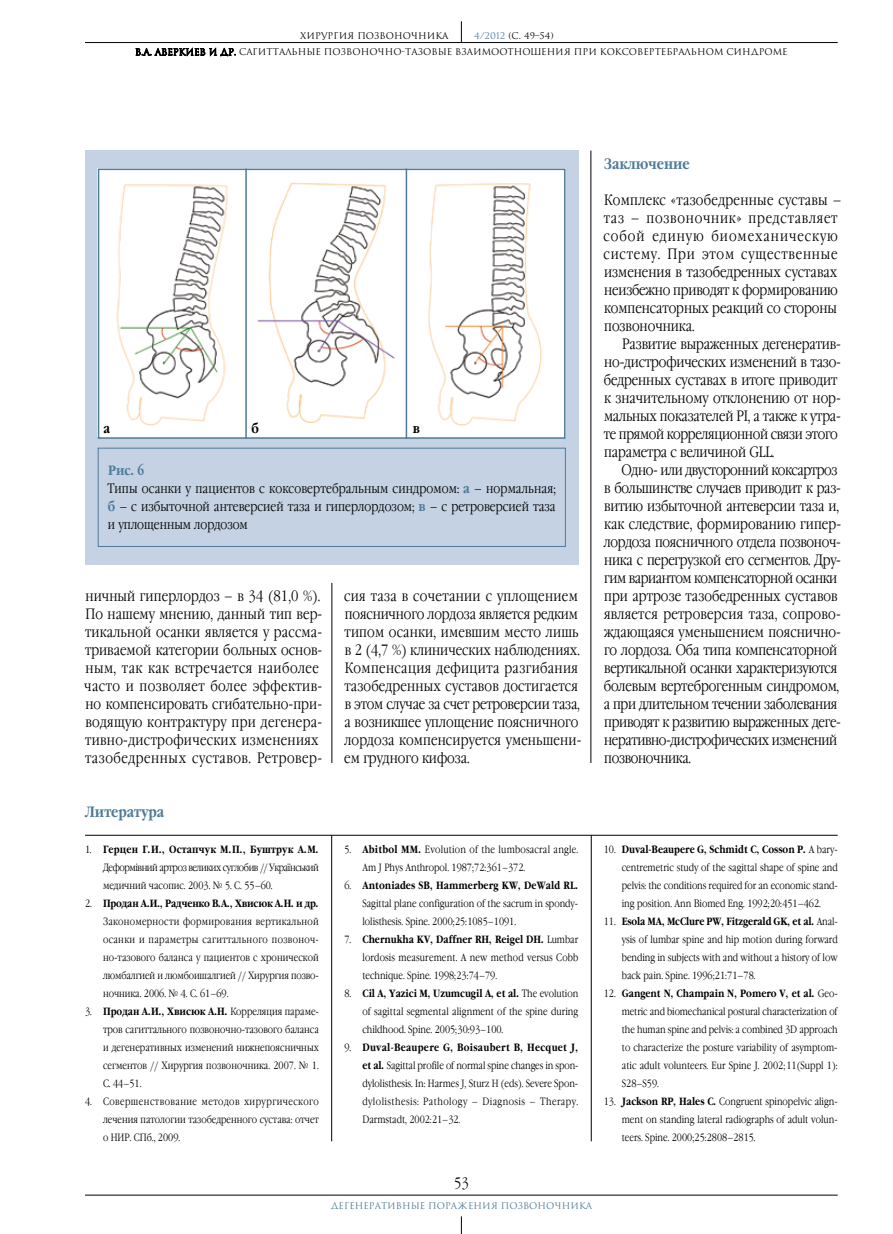
<style>
.page{position:relative;width:893px;height:1234px;background:#fff}
.page>*{position:absolute;margin:0;border:0;box-sizing:border-box;transform-origin:0 0}
.t1{font:300 15px/18px "Garamond Narrow C";color:#000}
.t2{font:300 15px/18px "Garamond Narrow C";letter-spacing:.02em;color:#000}
.t3{font:700 15px "Garamond Narrow C";color:#4e7a98}
.t4{font:300 13.5px/18px "Garamond Narrow C";letter-spacing:.005em;color:#000}
.t5{font:700 13.5px "Garamond Narrow C";color:#000}
.t6{font:300 10.5px/18px "Garamond Narrow C";color:#000;text-align:justify}
.t7{font:300 10.5px/18px "Garamond Narrow C";letter-spacing:.02em;color:#000}
.t8{font:9px/15.9px "Romul";color:#000}
.t9{font:9px "Romul";color:#4e7a98}
.s1{color:#4e7a98}
.s2{font-weight:700;color:#4e7a98}
.s3{font-weight:700}
</style>
<div class="page">
<hr style="left:85px;top:1194px;width:753px;height:1px;background:#000">
<svg style="left:461px;top:1216px;width:1px;height:17px"></svg>
<hr style="left:85px;top:42px;width:753px;height:1px;background:#000">
<svg style="left:461px;top:21px;width:1px;height:21px"></svg>
<svg style="left:136px;top:48px;width:100px;height:9px"></svg>
<hr style="left:332px;top:582px;width:1px;height:180px;background:#000">
<hr style="left:591px;top:150px;width:1px;height:612px;background:#000">
<div style="left:85px;top:150px;width:493px;height:414px;background:#c4d2e4"></div>
<div style="left:98px;top:447px;width:468px;height:99px;border:1px solid #4e7a98"></div>
<hr style="left:331px;top:835px;width:1px;height:305px;background:#000">
<hr style="left:591px;top:835px;width:1px;height:305px;background:#000">
<hr style="left:85px;top:834px;width:753px;height:1px;background:#000">
<img style="left:101px;top:171px;width:462px;height:264px">
<div style="left:98px;top:168px;width:468px;height:270px;border:2px solid #4e7a98"></div>
<svg style="left:102px;top:420px;width:10px;height:15px"></svg>
<svg style="left:250px;top:415px;width:10px;height:20px"></svg>
<svg style="left:412px;top:424px;width:9px;height:10px"></svg>
<hr style="left:245px;top:168px;width:2px;height:270px;background:#4e7a98">
<hr style="left:406px;top:168px;width:1px;height:270px;background:#4e7a98">
<p class="t8" style="left:135px;top:28px;width:654px;text-indent:339px"><span class="s1">4/2012</span> (С. 49–54)<br>В.А. Аверкиев и др. Сагиттальные позвоночно-тазовые взаимоотношения при коксовертебральном синдроме</p>
<p class="t8" style="left:300px;top:28px;width:150px">ХИРУРГИЯ ПОЗВОНОЧНИКА</p>
<p class="t5" style="left:103px;top:420px;width:8px">а</p>
<p class="t5" style="left:252px;top:420px;width:9px">б</p>
<p class="t5" style="left:413px;top:420px;width:9px">в</p>
<p class="t4" style="left:107px;top:461px;width:450px"><span class="s2">Рис. 6<br></span>Типы осанки у пациентов с коксовертебральным синдромом: <span class="s2">а</span> – нормальная; <span class="s2">б</span> – с избыточной антеверсией таза и гиперлордозом; <span class="s2">в</span> – с ретроверсией таза и уплощенным лордозом</p>
<p class="t2" style="left:84px;top:587px;width:240px">ничный гиперлордоз – в 34 (81,0 %).<br>По нашему мнению, данный тип вер&shy;тикальной осанки является у рассма&shy;триваемой категории больных основ&shy;ным, так как встречается наиболее часто и позволяет более эффектив&shy;но компенсировать сгибательно-при&shy;водящую контрактуру при дегенера&shy;тивно-дистрофических изменениях тазобедренных суставов. Ретровер-</p>
<p class="t1" style="left:344px;top:587px;width:239px">сия таза в сочетании с уплощением поясничного лордоза является редким типом осанки, имевшим место лишь в 2 (4,7 %) клинических наблюдениях.<br>Компенсация дефицита разгибания тазобедренных суставов достигается в этом случае за счет ретроверсии таза, а возникшее уплощение поясничного лордоза компенсируется уменьшени&shy;ем грудного кифоза.</p>
<h1 class="t3" style="left:604px;top:155px;width:87px">Заключение</h1>
<p class="t2" style="left:603px;top:191px;width:239px">Комплекс «тазобедренные суставы – таз – позвоночник» представляет собой единую биомеханическую систему. При этом существенные изменения в тазобедренных суставах неизбежно приводят к формированию компенсаторных реакций со стороны позвоночника.</p>
<p class="t1" style="left:604px;top:335px;width:239px;text-indent:18px">Развитие выраженных дегенератив&shy;но-дистрофических изменений в тазо&shy;бедренных суставах в итоге приводит к значительному отклонению от нор&shy;мальных показателей PI, а также к утра&shy;те прямой корреляционной связи этого параметра с величиной GLL.</p>
<p class="t1" style="left:604px;top:461px;width:239px;text-indent:18px">Одно- или двусторонний коксартроз в большинстве случаев приводит к раз&shy;витию избыточной антеверсии таза и, как следствие, формированию гипер&shy;лордоза поясничного отдела позвоноч&shy;ника с перегрузкой его сегментов. Дру&shy;гим вариантом компенсаторной осанки при артрозе тазобедренных суставов является ретроверсия таза, сопрово&shy;ждающаяся уменьшением пояснично&shy;го лордоза. Оба типа компенсаторной вертикальной осанки характеризуются болевым вертеброгенным синдромом, а при длительном течении заболевания приводят к развитию выраженных деге&shy;неративно-дистрофических изменений позвоночника.</p>
<h1 class="t3" style="left:85px;top:803px;width:81px">Литература</h1>
<p class="t6" style="left:103px;top:840px;width:217px;text-indent:-18px">1. <span class="s3">Герцен Г.И., Остапчук М.П., Буштрук А.М.<br></span>Деформівний артроз великих суглобив // Український медичний часопис. 2003. № 5. С. 55–60.</p>
<p class="t6" style="left:103px;top:894px;width:217px;text-indent:-18px">2. <span class="s3">Продан А.И., Радченко В.А., Хвисюк А.Н. и др.<br></span>Закономерности формирования вертикальной осанки и параметры сагиттального позвоноч&shy;но-тазового баланса у пациентов с хронической люмбалгией и люмбоишалгией // Хирургия позво&shy;ночника. 2006. № 4. С. 61–69.</p>
<p class="t6" style="left:103px;top:1002px;width:217px;text-indent:-18px">3. <span class="s3">Продан А.И., Хвисюк А.Н.</span> Корреляция параме&shy;тров сагиттального позвоночно-тазового баланса и дегенеративных изменений нижнепоясничных сегментов // Хирургия позвоночника. 2007. № 1.<br>С. 44–51.</p>
<p class="t6" style="left:103px;top:1092px;width:217px;text-indent:-18px">4. Совершенствование методов хирургического лечения патологии тазобедренного сустава: отчет о НИР. СПб., 2009.</p>
<p class="t7" style="left:362px;top:840px;width:217px;text-indent:-18px">5. <span class="s3">Abitbol MM.</span> Evolution of the lumbosacral angle.<br>Am J Phys Anthropol. 1987;72:361–372.</p>
<p class="t6" style="left:362px;top:876px;width:217px;text-indent:-18px">6. <span class="s3">Antoniades SB, Hammerberg KW, DeWald RL.<br></span>Sagittal plane configuration of the sacrum in spondy&shy;lolisthesis. Spine. 2000;25:1085–1091.</p>
<p class="t6" style="left:362px;top:930px;width:218px;text-indent:-18px">7. <span class="s3">Chernukha KV, Daffner RH, Reigel DH.</span> Lumbar lordosis measurement. A new method versus Cobb technique. Spine. 1998;23:74–79.</p>
<p class="t6" style="left:362px;top:984px;width:217px;text-indent:-18px">8. <span class="s3">Cil A, Yazici M, Uzumcugil A, et al.</span> The evolution of sagittal segmental alignment of the spine during childhood. Spine. 2005;30:93–100.</p>
<p class="t6" style="left:362px;top:1038px;width:218px;text-indent:-18px">9. <span class="s3">Duval-Beaupere G, Boisaubert B, Hecquet J, et al.</span> Sagittal profile of normal spine changes in spon&shy;dylolisthesis. In: Harmes J, Sturz H (eds). Severe Spon&shy;dylolisthesis: Pathology – Diagnosis – Therapy.<br>Darmstadt, 2002:21–32.</p>
<p class="t6" style="left:622px;top:840px;width:217px;text-indent:-18px">10. <span class="s3">Duval-Beaupere G, Schmidt C, Cosson P.</span> A bary&shy;centremetric study of the sagittal shape of spine and pelvis: the conditions required for an economic stand&shy;ing position. Ann Biomed Eng. 1992;20:451–462.</p>
<p class="t6" style="left:622px;top:912px;width:217px;text-indent:-18px">11. <span class="s3">Esola MA, McClure PW, Fitzgerald GK, et al.</span> Anal&shy;ysis of lumbar spine and hip motion during forward bending in subjects with and without a history of low back pain. Spine. 1996;21:71–78.</p>
<p class="t6" style="left:622px;top:984px;width:217px;text-indent:-18px">12. <span class="s3">Gangent N, Champain N, Pomero V, et al.</span> Geo&shy;metric and biomechanical postural characterization of the human spine and pelvis: a combined 3D approach to characterize the posture variability of asymptom&shy;atic adult volunteers. Eur Spine J. 2002; 11(Suppl 1):<br>S28–S59.</p>
<p class="t6" style="left:622px;top:1092px;width:217px;text-indent:-18px">13. <span class="s3">Jackson RP, Hales C.</span> Congruent spinopelvic align&shy;ment on standing lateral radiographs of adult volun&shy;teers. Spine. 2000;25:2808–2815.</p>
<h1 class="t1" style="left:454px;top:1173px;width:16px">53</h1>
<p class="t9" style="left:331px;top:1200px;width:263px">Дегенеративные поражения позвоночника</p>
</div>
